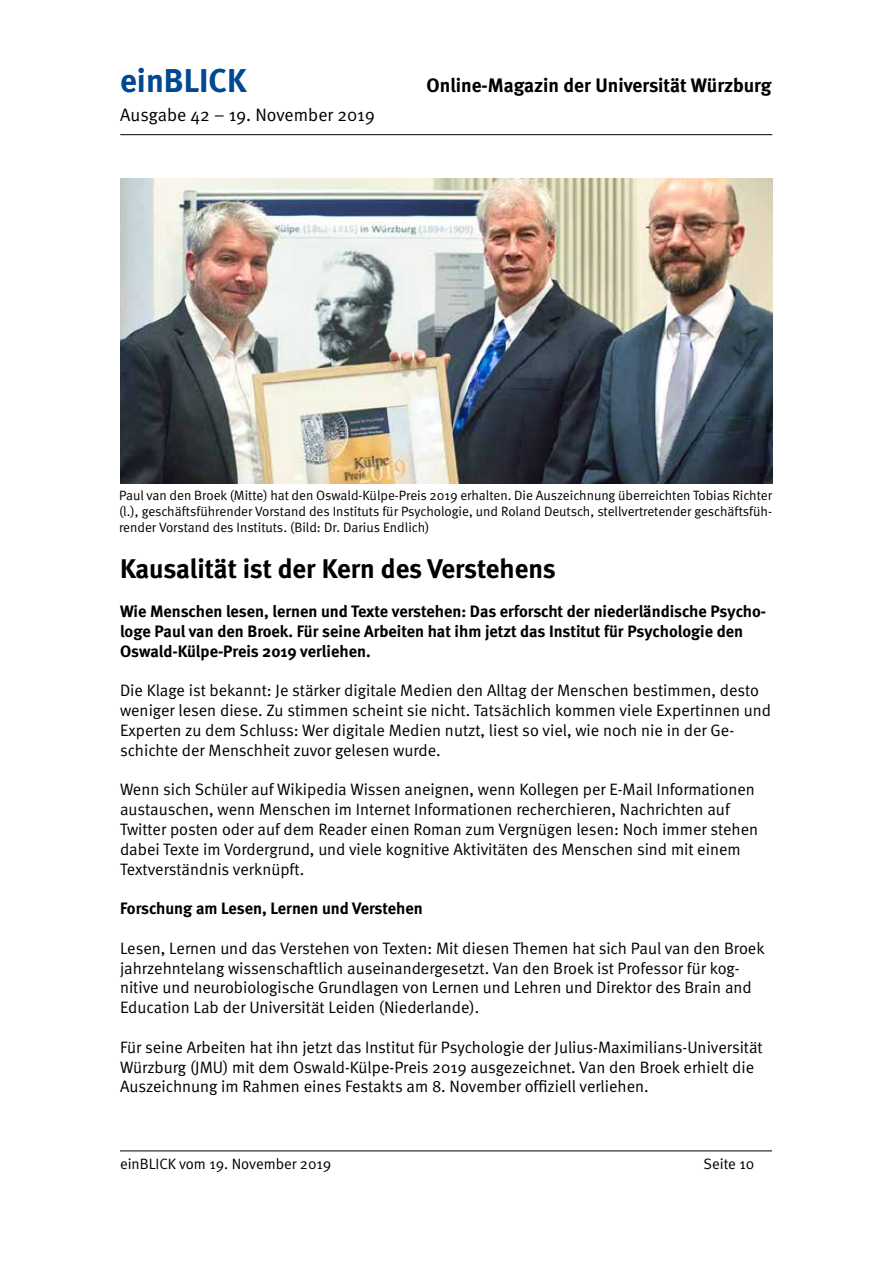
<style>
.page{position:relative;width:893px;height:1263px;background:#fff}
.page>*{position:absolute;margin:0;border:0;box-sizing:border-box;transform-origin:0 0}
.t1{font:700 33px "Meta";color:#004990}
.t2{font:700 27px "Meta";color:#000}
.t3{font:700 19.5px "Meta";color:#000}
.t4{font:18px "Meta Normal";color:#000}
.t5{font:16.5px/19.8px "Meta Normal";color:#000}
.t6{font:700 16.5px/19.8px "Meta";color:#000}
.t7{font:16.5px "Meta Normal Roman 2";color:#000}
.t8{font:15px "Meta Normal";color:#000}
.t9{font:13.5px/16.2px "Meta Normal";color:#000;text-align:justify}
</style>
<div class="page">
<hr style="left:120px;top:134px;width:652px;height:1px;background:#000">
<hr style="left:120px;top:1150px;width:652px;height:1px;background:#000">
<img style="left:120px;top:179px;width:653px;height:304px">
<h1 class="t1" style="left:120px;top:61px;width:128px">einBLICK</h1>
<p class="t3" style="left:427px;top:74px;width:346px">Online-Magazin der Universität Würzburg</p>
<p class="t4" style="left:120px;top:105px;width:256px">Ausgabe 42 – 19. November 2019</p>
<p class="t9" style="left:119px;top:487px;width:654px">Paul van den Broek (Mitte) hat den Oswald-Külpe-Preis 2019 erhalten. Die Auszeichnung überreichten Tobias Richter (l.), geschäftsführender Vorstand des Instituts für Psychologie, und Roland Deutsch, stellvertretender geschäftsfüh&shy;render Vorstand des Instituts. (Bild: Dr. Darius Endlich)</p>
<h2 class="t2" style="left:120px;top:552px;width:437px">Kausalität ist der Kern des Verstehens</h2>
<p class="t6" style="left:120px;top:601px;width:648px">Wie Menschen lesen, lernen und Texte verstehen: Das erforscht der niederländische Psycho&shy;loge Paul van den Broek. Für seine Arbeiten hat ihm jetzt das Institut für Psychologie den<br>Oswald-Külpe-Preis 2019 verliehen.</p>
<p class="t5" style="left:120px;top:681px;width:653px">Die Klage ist bekannt: Je stärker digitale Medien den Alltag der Menschen bestimmen, desto weniger lesen diese. Zu stimmen scheint sie nicht. Tatsächlich kommen viele Expertinnen und Experten zu dem Schluss: Wer digitale Medien nutzt, liest so viel, wie noch nie in der Ge&shy;schichte der Menschheit zuvor gelesen wurde.</p>
<p class="t5" style="left:120px;top:780px;width:640px">Wenn sich Schüler auf Wikipedia Wissen aneignen, wenn Kollegen per E-Mail Informationen austauschen, wenn Menschen im Internet Informationen recherchieren, Nachrichten auf Twitter posten oder auf dem Reader einen Roman zum Vergnügen lesen: Noch immer stehen dabei Texte im Vordergrund, und viele kognitive Aktivitäten des Menschen sind mit einem Textverständnis verknüpft.</p>
<p class="t6" style="left:120px;top:898px;width:304px">Forschung am Lesen, Lernen und Verstehen</p>
<p class="t5" style="left:120px;top:938px;width:646px">Lesen, Lernen und das Verstehen von Texten: Mit diesen Themen hat sich Paul van den Broek jahrzehntelang wissenschaftlich auseinandergesetzt. Van den Broek ist Professor für kog&shy;nitive und neurobiologische Grundlagen von Lernen und Lehren und Direktor des Brain and Education Lab der Universität Leiden (Niederlande).</p>
<p class="t5" style="left:120px;top:1037px;width:644px">Für seine Arbeiten hat ihn jetzt das Institut für Psychologie der Julius-Maximilians-Universität<br>Würzburg (JMU) mit dem Oswald-Külpe-Preis 2019 ausgezeichnet. Van den Broek erhielt die</p>
<p class="t7" style="left:120px;top:1077px;width:530px">Auszeichnung im Rahmen eines Festakts am 8. November offiziell verliehen.</p>
<p class="t8" style="left:120px;top:1155px;width:213px">einBLICK vom 19. November 2019</p>
<p class="t8" style="left:704px;top:1155px;width:52px">Seite 10</p>
</div>
